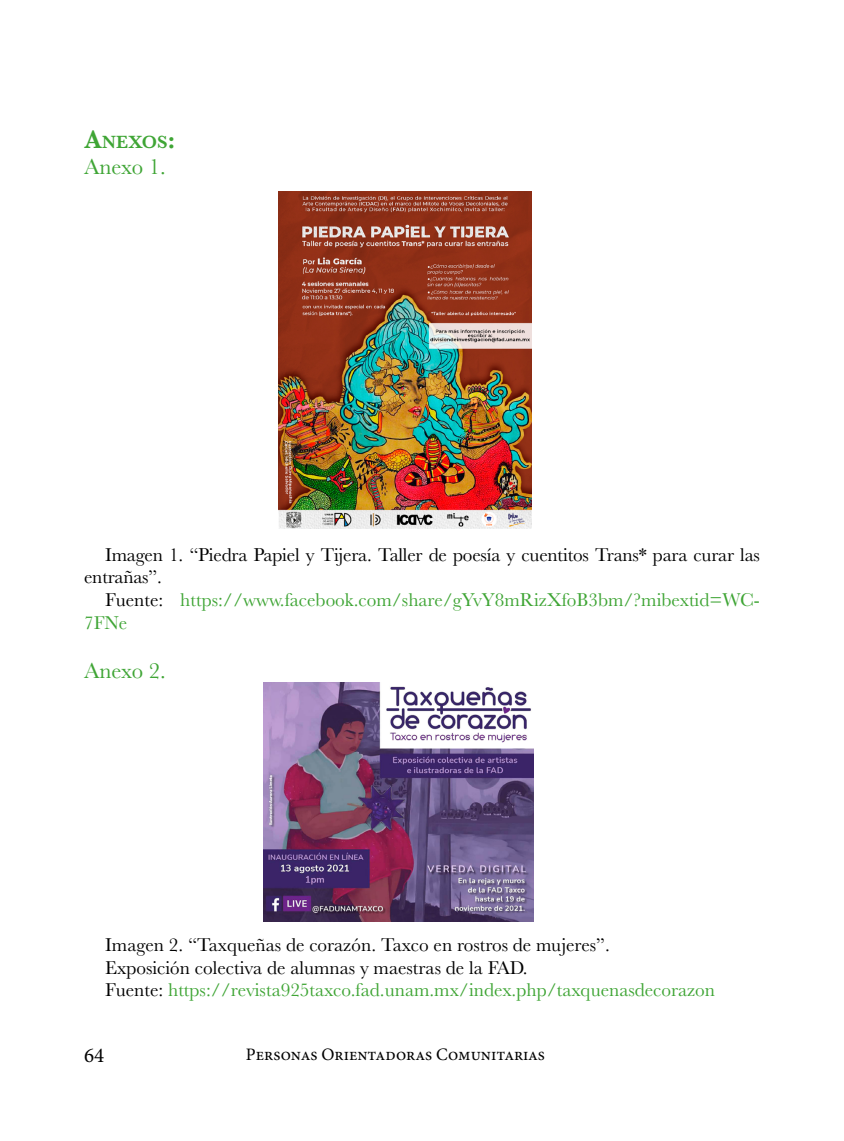
<style>
.page{position:relative;width:844px;height:1141px;background:#fff}
.page>*{position:absolute;margin:0;border:0;box-sizing:border-box;transform-origin:0 0}
.t1{font:22.75px "Baskerville";letter-spacing:-.005em;color:#3fa535}
.t2{font:21px "Minion Pro";color:#000}
.t3{font:19.25px/22.8px "Baskerville";color:#000}
.t4{font:19.25px/22.8px "Baskerville";color:#3fa535}
.t5{font:600 18.38px "Baskerville";color:#3fa535}
.t6{font:17.5px "Minion Pro";color:#000}
.s1{font-size:26.25px}
.s2{color:#000}
.s3{color:#3fa535}
</style>
<div class="page">
<img style="left:278px;top:191px;width:253px;height:337px">
<img style="left:264px;top:683px;width:269px;height:238px">
<p class="t5" style="left:84px;top:129px;width:93px"><span class="s1">A</span>NEXOS<span class="s1">:</span></p>
<p class="t1" style="left:84px;top:152px;width:83px">Anexo 1.</p>
<p class="t3" style="left:84px;top:543px;width:677px;text-indent:21px">Imagen 1. “Piedra Papiel y Tijera. Taller de poesía y cuentitos Trans* para curar las entrañas”.</p>
<p class="t4" style="left:84px;top:589px;width:677px;text-indent:21px"><span class="s2">Fuente:</span> https://www.facebook.com/share/gYvY8mRizXfoB3bm/?mibextid=WC-<br>7FNe</p>
<p class="t1" style="left:84px;top:656px;width:83px">Anexo 2.</p>
<p class="t3" style="left:105px;top:933px;width:611px">Imagen 2. “Taxqueñas de corazón. Taxco en rostros de mujeres”.<br>Exposición colectiva de alumnas y maestras de la FAD.<br>Fuente: <span class="s3">https://revista925taxco.fad.unam.mx/index.php/taxquenasdecorazon</span></p>
<p class="t2" style="left:84px;top:1041px;width:22px">64</p>
<p class="t6" style="left:246px;top:1043px;width:301px">Personas Orientadoras Comunitarias</p>
</div>
